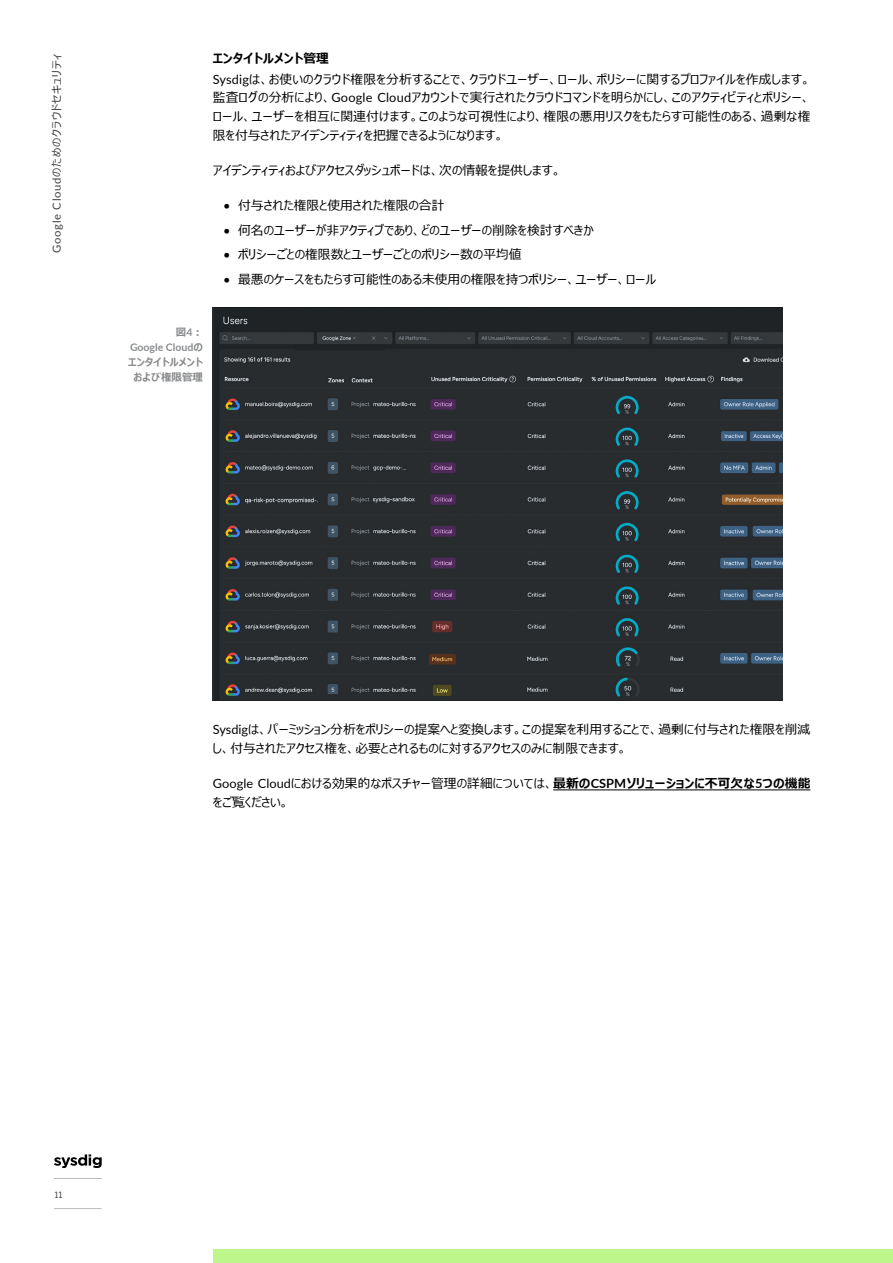
<style>
.page{position:relative;width:893px;height:1263px;background:#fff}
.page>*{position:absolute;margin:0;border:0;box-sizing:border-box;transform-origin:0 0}
.Body_Copy{font:12.75px/18.8px "Meiryo UI";color:#000}
.t1{font:700 12.75px "Meiryo UI";color:#000}
.t2{font:11.25px "Meiryo UI";letter-spacing:.055em;color:#3e4042}
.Figure_Description{font:700 10.5px/15px "Meiryo UI";color:#8a8c8e;text-align:right}
.t3{font:9px "Share Tech Mono";color:#3e4042}
.s1{font-family:"Lato"}
.s2{font-weight:700}
.s3{font-family:"Lato";font-weight:700}
</style>
<div class="page">
<div style="left:213px;top:1249px;width:680px;height:14px;background:#bdf78b"></div>
<hr style="left:54px;top:1208px;width:48px;height:1px;background:#bbbdbf">
<hr style="left:54px;top:1178px;width:48px;height:1px;background:#bbbdbf">
<svg style="left:54px;top:1154px;width:48px;height:14px"></svg>
<hr style="left:553px;top:789px;width:257px;height:1px;background:#000">
<img style="left:213px;top:308px;width:569px;height:393px">
<p class="t2" style="left:49px;top:253px;width:200px;rotate:-90deg"><span class="s1">Google Cloud</span>のためのクラウドセキュリティ</p>
<h5 class="t1" style="left:213px;top:50px;width:118px">エンタイトルメント管理</h5>
<p class="Body_Copy" style="left:213px;top:70px;width:599px;text-align:justify"><span class="s1">Sysdig</span>は、お使いのクラウド権限を分析することで、クラウドユーザー、ロール、ポリシーに関するプロファイルを作成します。監査ログの分析により、<span class="s1">Google Cloud</span>アカウントで実行されたクラウドコマンドを明らかにし、このアクティビティとポリシー、ロール、ユーザーを相互に関連付けます。このような可視性により、権限の悪用リスクをもたらす可能性のある、過剰な権限を付与されたアイデンティティを把握できるようになります。</p>
<p class="Body_Copy" style="left:213px;top:162px;width:350px">アイデンティティおよびアクセスダッシュボードは、次の情報を提供します。</p>
<p class="Body_Copy" style="left:223px;top:197px;width:223px"><span class="s1">•</span> 付与された権限と使用された権限の合計</p>
<p class="Body_Copy" style="left:223px;top:221px;width:372px"><span class="s1">•</span> 何名のユーザーが非アクティブであり、どのユーザーの削除を検討すべきか</p>
<p class="Body_Copy" style="left:223px;top:246px;width:300px"><span class="s1">•</span> ポリシーごとの権限数とユーザーごとのポリシー数の平均値</p>
<p class="Body_Copy" style="left:223px;top:271px;width:434px"><span class="s1">•</span> 最悪のケースをもたらす可能性のある未使用の権限を持つポリシー、ユーザー、ロール</p>
<p class="Figure_Description" style="left:128px;top:325px;width:76px">図<span class="s1">4</span>︓<br><span class="s1">Google Cloud</span>のエンタイトルメントおよび権限管理</p>
<p class="Body_Copy" style="left:213px;top:721px;width:599px"><span class="s1">Sysdig</span>は、パーミッション分析をポリシーの提案へと変換します。この提案を利用することで、過剰に付与された権限を削減し、付与されたアクセス権を、必要とされるものに対するアクセスのみに制限できます。</p>
<p class="Body_Copy" style="left:213px;top:775px;width:599px"><span class="s1">Google Cloud</span>における効果的なポスチャー管理の詳細については、<span class="s2">最新の</span><span class="s3">CSPM</span><span class="s2">ソリューションに不可欠な</span><span class="s3">5</span><span class="s2">つの機能</span>をご覧ください。</p>
<p class="t3" style="left:54px;top:1190px;width:11px">11</p>
</div>
